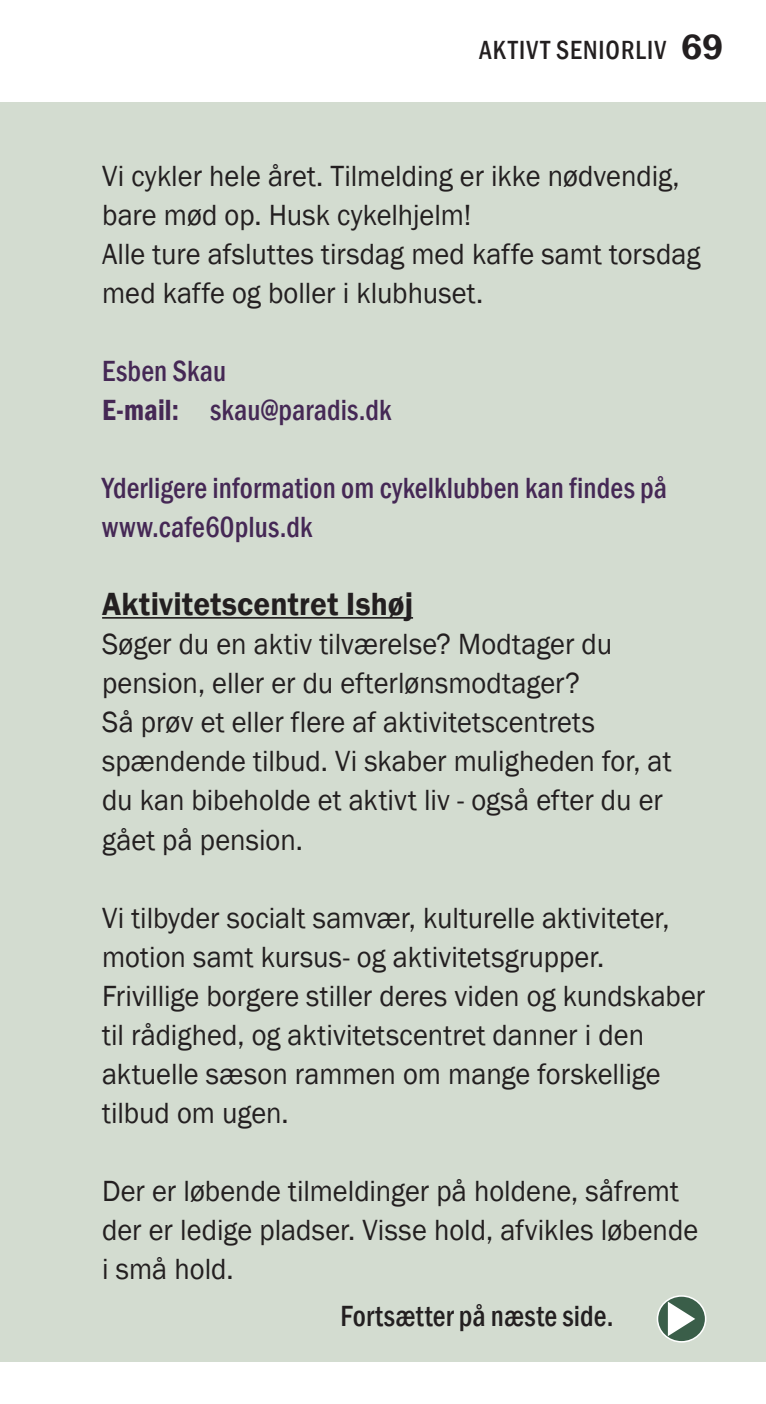
<style>
.page{position:relative;width:766px;height:1404px;background:#fff}
.page>*{position:absolute;margin:0;border:0;box-sizing:border-box;transform-origin:0 0}
.t1{font:600 33px "Franklin Gothic";letter-spacing:.005em;color:#231f20;scale:.95 1}
.t2{font:30px/39px "Franklin Gothic";color:#231f20;scale:.95 1}
.t3{font:500 condensed 30px/39px "Franklin Gothic";letter-spacing:.005em;color:#452855;scale:.95 1}
.t4{font:500 condensed 30px "Franklin Gothic";letter-spacing:.015em;color:#231f20;scale:.95 1}
.t5{font:500 condensed 27px "Franklin Gothic";letter-spacing:.045em;color:#231f20;scale:.95 1}
.s1{font-weight:600;font-stretch:normal;font-size:36px}
.s2{font-weight:600}
</style>
<div class="page">
<div style="left:0;top:102px;width:765px;height:1259px;background:#d3dcd0"></div>
<svg style="left:657px;top:1295px;width:48px;height:46px"></svg>
<div style="left:656px;top:1294px;width:50px;height:48px;border:2px solid #fff;border-radius:50%"></div>
<svg style="left:667px;top:1301px;width:28px;height:34px"></svg>
<hr style="left:102px;top:617px;width:311px;height:1px;background:#231f20">
<p class="t5" style="left:479px;top:33px;width:258px">AKTIVT SENIORLIV <span class="s1">69</span></p>
<p class="t2" style="left:102px;top:157px;width:631px">Vi cykler hele året. Tilmelding er ikke nødvendig, bare mød op. Husk cykelhjelm!<br>Alle ture afsluttes tirsdag med kaffe samt torsdag med kaffe og boller i klubhuset.</p>
<p class="t3" style="left:102px;top:351px;width:306px">Esben Skau<br><span class="s2">E-mail:</span> skau@paradis.dk</p>
<p class="t3" style="left:102px;top:468px;width:596px">Yderligere information om cykelklubben kan findes på www.cafe60plus.dk</p>
<p class="t1" style="left:102px;top:584px;width:329px">Aktivitetscentret Ishøj</p>
<p class="t2" style="left:102px;top:625px;width:600px">Søger du en aktiv tilværelse? Modtager du pension, eller er du efterlønsmodtager?<br>Så prøv et eller flere af aktivitetscentrets spændende tilbud. Vi skaber muligheden for, at du kan bibeholde et aktivt liv - også efter du er gået på pension.</p>
<p class="t2" style="left:102px;top:898px;width:636px">Vi tilbyder socialt samvær, kulturelle aktiviteter, motion samt kursus- og aktivitetsgrupper.<br>Frivillige borgere stiller deres viden og kundskaber til rådighed, og aktivitetscentret danner i den aktuelle sæson rammen om mange forskellige tilbud om ugen.</p>
<p class="t2" style="left:102px;top:1171px;width:628px">Der er løbende tilmeldinger på holdene, såfremt der er ledige pladser. Visse hold, afvikles løbende i små hold.</p>
<p class="t4" style="left:340px;top:1296px;width:289px">Fortsætter på næste side.</p>
</div>
